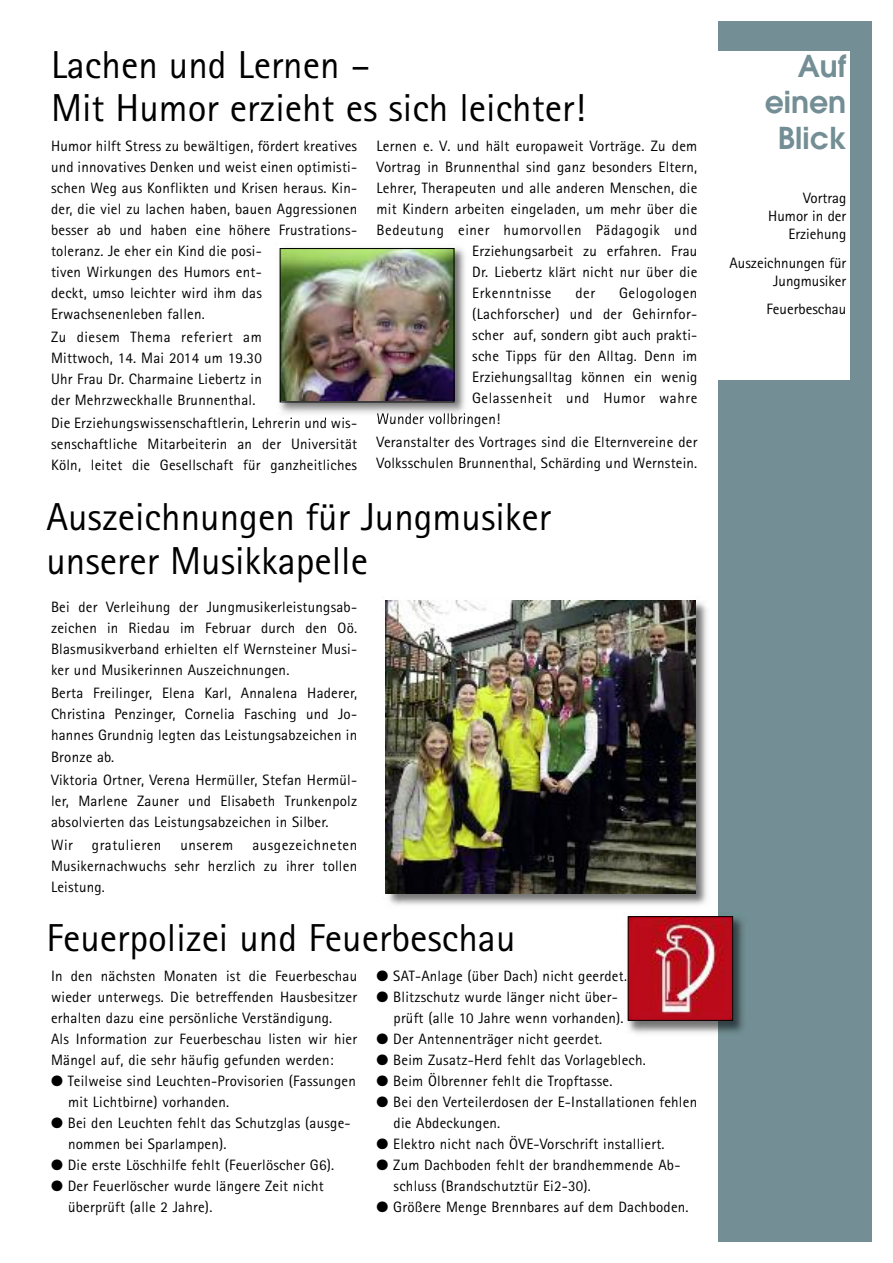
<style>
.page{position:relative;width:893px;height:1263px;background:#fff}
.page>*{position:absolute;margin:0;border:0;box-sizing:border-box;transform-origin:0 0}
.t1{font:39px/43.5px "Rotis Sans Serif";color:#000}
.t2{font:600 30px/36px "Avant Garde";color:#738e94;text-align:right}
.t3{font:15px/21px "Rotis Sans Serif";letter-spacing:.015em;color:#000}
.t4{font:15px "Rotis Sans Serif";letter-spacing:.035em;color:#000}
</style>
<div class="page">
<div style="left:719px;top:21px;width:153px;height:1221px;background:#738e94"></div>
<div style="left:710px;top:52px;width:139px;height:328px;background:#fff"></div>
<img style="left:385px;top:600px;width:322px;height:305px">
<img style="left:386px;top:601px;width:309px;height:292px">
<img style="left:279px;top:247px;width:186px;height:172px">
<img style="left:377px;top:413px;width:94px;height:6px">
<img style="left:282px;top:250px;width:170px;height:150px">
<div style="left:280px;top:248px;width:174px;height:154px;border:1px solid #000"></div>
<img style="left:624px;top:912px;width:119px;height:125px">
<img style="left:630px;top:918px;width:101px;height:100px">
<div style="left:628px;top:916px;width:105px;height:104px;border:1px solid #000"></div>
<h1 class="t1" style="left:51px;top:47px;width:536px">Lachen und Lernen –<br>Mit Humor erzieht es sich leichter!</h1>
<p class="t3" style="left:377px;top:137px;width:322px">Lernen e. V. und hält europaweit Vorträge. Zu dem</p>
<p class="t3" style="left:377px;top:158px;width:322px">Vortrag in Brunnenthal sind ganz besonders Eltern,</p>
<p class="t3" style="left:377px;top:179px;width:322px">Lehrer, Therapeuten und alle anderen Menschen, die</p>
<p class="t3" style="left:377px;top:200px;width:322px">mit Kindern arbeiten eingeladen, um mehr über die</p>
<p class="t4" style="left:377px;top:224px;width:322px">Bedeutung einer humorvollen Pädagogik und</p>
<p class="t3" style="left:472px;top:242px;width:227px">Erziehungsarbeit zu erfahren. Frau</p>
<p class="t3" style="left:472px;top:263px;width:227px">Dr. Liebertz klärt nicht nur über die</p>
<p class="t4" style="left:472px;top:287px;width:81px">Erkenntnisse</p>
<p class="t3" style="left:575px;top:284px;width:21px">der</p>
<p class="t4" style="left:619px;top:287px;width:80px">Gelogologen</p>
<p class="t3" style="left:472px;top:305px;width:227px">(Lachforscher) und der Gehirnfor-</p>
<p class="t3" style="left:472px;top:326px;width:227px">scher auf, sondern gibt auch prakti-</p>
<p class="t3" style="left:472px;top:347px;width:227px">sche Tipps für den Alltag. Denn im</p>
<p class="t3" style="left:472px;top:368px;width:227px">Erziehungsalltag können ein wenig</p>
<p class="t4" style="left:472px;top:392px;width:227px">Gelassenheit und Humor wahre</p>
<p class="t3" style="left:377px;top:410px;width:125px">Wunder vollbringen!</p>
<p class="t3" style="left:377px;top:433px;width:322px">Veranstalter des Vortrages sind die Elternvereine der<br>Volksschulen Brunnenthal, Schärding und Wernstein.</p>
<p class="t3" style="left:51px;top:137px;width:308px">Humor hilft Stress zu bewältigen, fördert kreatives und innovatives Denken und weist einen optimisti&shy;schen Weg aus Konflikten und Krisen heraus. Kin&shy;der, die viel zu lachen haben, bauen Aggressionen besser ab und haben eine höhere Frustrations&shy;toleranz. Je eher ein Kind die posi-<br>tiven Wirkungen des Humors ent-<br>deckt, umso leichter wird ihm das Erwachsenenleben fallen.</p>
<p class="t3" style="left:51px;top:328px;width:212px;text-align:justify">Zu diesem Thema referiert am Mittwoch, 14. Mai 2014 um 19.30<br>Uhr Frau Dr. Charmaine Liebertz in der Mehrzweckhalle Brunnenthal.</p>
<p class="t3" style="left:51px;top:414px;width:308px;text-align:justify">Die Erziehungswissenschaftlerin, Lehrerin und wis&shy;senschaftliche Mitarbeiterin an der Universität Köln, leitet die Gesellschaft für ganzheitliches</p>
<h1 class="t1" style="left:46px;top:499px;width:506px">Auszeichnungen für Jungmusiker unserer Musikkapelle</h1>
<p class="t3" style="left:51px;top:598px;width:308px;text-align:justify">Bei der Verleihung der Jungmusikerleistungsab&shy;zeichen in Riedau im Februar durch den Oö.<br>Blasmusikverband erhielten elf Wernsteiner Musi&shy;ker und Musikerinnen Auszeichnungen.</p>
<p class="t3" style="left:51px;top:684px;width:308px;text-align:justify">Berta Freilinger, Elena Karl, Annalena Haderer, Christina Penzinger, Cornelia Fasching und Jo&shy;hannes Grundnig legten das Leistungsabzeichen in Bronze ab.</p>
<p class="t3" style="left:51px;top:770px;width:308px;text-align:justify">Viktoria Ortner, Verena Hermüller, Stefan Hermül&shy;ler, Marlene Zauner und Elisabeth Trunkenpolz absolvierten das Leistungsabzeichen in Silber.</p>
<p class="t3" style="left:51px;top:836px;width:23px">Wir</p>
<p class="t4" style="left:92px;top:839px;width:71px">gratulieren</p>
<p class="t4" style="left:180px;top:839px;width:54px">unserem</p>
<p class="t3" style="left:51px;top:836px;width:308px;text-align:justify;text-indent:201px">ausgezeichneten Musikernachwuchs sehr herzlich zu ihrer tollen Leistung.</p>
<h1 class="t1" style="left:46px;top:920px;width:471px">Feuerpolizei und Feuerbeschau</h1>
<p class="t3" style="left:51px;top:966px;width:308px">In den nächsten Monaten ist die Feuerbeschau wieder unterwegs. Die betreffenden Hausbesitzer erhalten dazu eine persönliche Verständigung.<br>Als Information zur Feuerbeschau listen wir hier Mängel auf, die sehr häufig gefunden werden:</p>
<p class="t3" style="left:68px;top:1071px;width:289px;text-indent:-17px">● Teilweise sind Leuchten-Provisorien (Fassungen mit Lichtbirne) vorhanden.</p>
<p class="t3" style="left:68px;top:1113px;width:284px;text-indent:-17px">● Bei den Leuchten fehlt das Schutzglas (ausge&shy;nommen bei Sparlampen).</p>
<p class="t3" style="left:51px;top:1155px;width:285px">● Die erste Löschhilfe fehlt (Feuerlöscher G6).</p>
<p class="t3" style="left:68px;top:1176px;width:257px;text-indent:-17px">● Der Feuerlöscher wurde längere Zeit nicht überprüft (alle 2 Jahre).</p>
<p class="t3" style="left:377px;top:967px;width:252px">● SAT-Anlage (über Dach) nicht geerdet.</p>
<p class="t3" style="left:394px;top:988px;width:231px;text-indent:-17px">● Blitzschutz wurde länger nicht über&shy;prüft (alle 10 Jahre wenn vorhanden).</p>
<p class="t3" style="left:377px;top:1030px;width:227px">● Der Antennenträger nicht geerdet.</p>
<p class="t3" style="left:377px;top:1051px;width:271px">● Beim Zusatz-Herd fehlt das Vorlageblech.</p>
<p class="t3" style="left:377px;top:1072px;width:237px">● Beim Ölbrenner fehlt die Tropftasse.</p>
<p class="t3" style="left:394px;top:1093px;width:305px;text-indent:-17px">● Bei den Verteilerdosen der E-Installationen fehlen die Abdeckungen.</p>
<p class="t3" style="left:377px;top:1135px;width:290px">● Elektro nicht nach ÖVE-Vorschrift installiert.</p>
<p class="t3" style="left:394px;top:1156px;width:288px;text-indent:-17px">● Zum Dachboden fehlt der brandhemmende Ab&shy;schluss (Brandschutztür Ei2-30).</p>
<p class="t3" style="left:377px;top:1198px;width:314px">● Größere Menge Brennbares auf dem Dachboden.</p>
<h2 class="t2" style="left:765px;top:51px;width:83px">Auf einen<br>Blick</h2>
<p class="t3" style="left:768px;top:190px;width:79px;line-height:18px;text-align:right">Vortrag<br>Humor in der<br>Erziehung</p>
<p class="t3" style="left:729px;top:255px;width:118px;line-height:18px;text-align:right">Auszeichnungen für<br>Jungmusiker</p>
<p class="t3" style="left:767px;top:300px;width:81px">Feuerbeschau</p>
</div>
